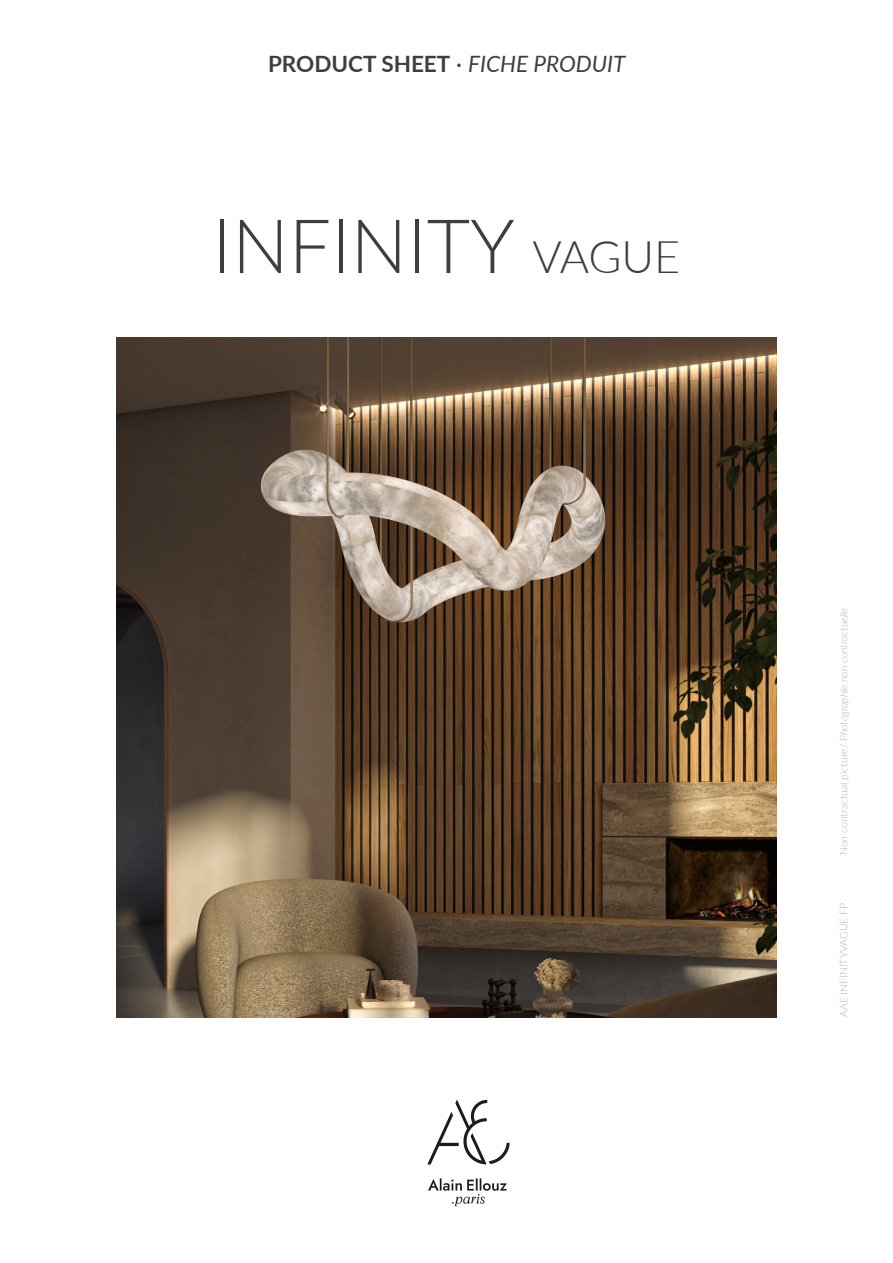
<style>
.page{position:relative;width:893px;height:1263px;background:#fff}
.page>*{position:absolute;margin:0;border:0;box-sizing:border-box;transform-origin:0 0}
.t1{font:300 75px "Lato";color:#3e3e3f}
.t2{font:700 22.5px "Lato";color:#3e3e3f}
.t3{font:italic 300 10.5px "Lato";color:#b2b3b7}
.t4{font:300 10.5px "Lato";color:#b2b3b7}
.s1{font-weight:400}
.s2{font-weight:400;font-style:italic}
.s3{font-size:45px}
.s4{font-style:normal}
</style>
<div class="page">
<img style="left:117px;top:337px;width:659px;height:680px">
<img style="left:427px;top:1099px;width:83px;height:108px">
<p class="t2" style="left:268px;top:47px;width:359px">PRODUCT SHEET <span class="s1">·</span> <span class="s2">FICHE PRODUIT</span></p>
<p class="t1" style="left:213px;top:194px;width:469px">INFINITY <span class="s3">VAGUE</span></p>
<p class="t3" style="left:836px;top:855px;width:249px;rotate:-90deg"><span class="s4">Non contractual picture/</span> Photographie non contractuelle</p>
<p class="t4" style="left:836px;top:1017px;width:116px;rotate:-90deg">AAE INFINITYVAGUE FP</p>
</div>
